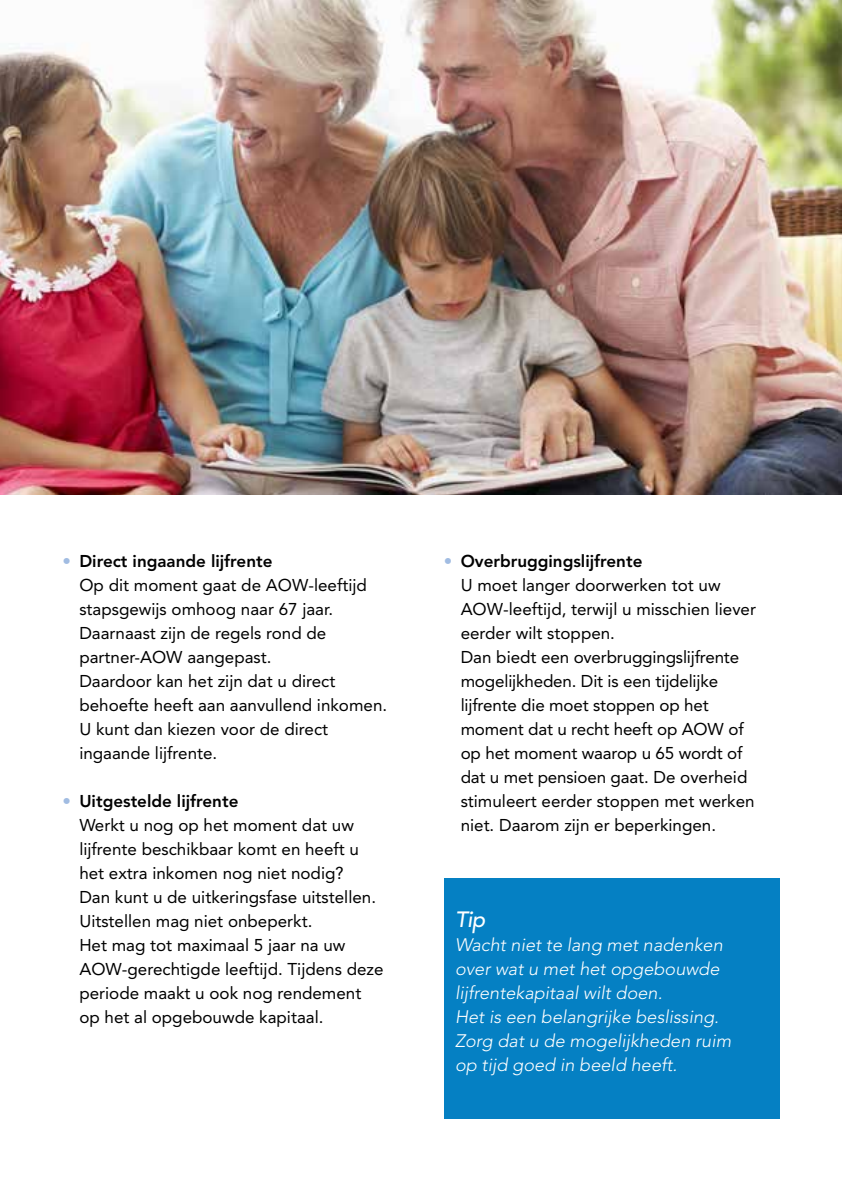
<style>
.page{position:relative;width:842px;height:1191px;background:#fff}
.page>*{position:absolute;margin:0;border:0;box-sizing:border-box;transform-origin:0 0}
.t1{font:italic 500 22px "Avenir LT Std";color:#fff}
.t2{font:italic 300 18px/24px "Avenir LT Std";color:#fff}
.t3{font:17px/24px "Avenir LT Std";color:#000}
.s1{font-weight:800;color:#a1bce2}
.s2{font-weight:800}
</style>
<div class="page">
<div style="left:444px;top:878px;width:336px;height:240px;background:#0580c3"></div>
<img style="left:0;top:0;width:842px;height:494px">
<p class="t3" style="left:79px;top:549px;width:309px;text-indent:-17px"><span class="s1">•</span> <span class="s2">Direct ingaande lijfrente<br></span>Op dit moment gaat de AOW-leeftijd stapsgewijs omhoog naar 67 jaar.<br>Daarnaast zijn de regels rond de partner-AOW aangepast.<br>Daardoor kan het zijn dat u direct behoefte heeft aan aanvullend inkomen.<br>U kunt dan kiezen voor de direct ingaande lijfrente.</p>
<p class="t3" style="left:79px;top:789px;width:306px;text-indent:-17px"><span class="s1">•</span> <span class="s2">Uitgestelde lijfrente<br></span>Werkt u nog op het moment dat uw lijfrente beschikbaar komt en heeft u het extra inkomen nog niet nodig?<br>Dan kunt u de uitkeringsfase uitstellen.<br>Uitstellen mag niet onbeperkt.<br>Het mag tot maximaal 5 jaar na uw AOW-gerechtigde leeftijd. Tijdens deze periode maakt u ook nog rendement op het al opgebouwde kapitaal.</p>
<p class="t3" style="left:461px;top:549px;width:297px;text-indent:-17px"><span class="s1">•</span> <span class="s2">Overbruggingslijfrente<br></span>U moet langer doorwerken tot uw AOW-leeftijd, terwijl u misschien liever eerder wilt stoppen.<br>Dan biedt een overbruggingslijfrente mogelijkheden. Dit is een tijdelijke lijfrente die moet stoppen op het moment dat u recht heeft op AOW of op het moment waarop u 65 wordt of dat u met pensioen gaat. De overheid stimuleert eerder stoppen met werken niet. Daarom zijn er beperkingen.</p>
<p class="t1" style="left:455px;top:906px;width:32px">Tip</p>
<p class="t2" style="left:455px;top:932px;width:278px">Wacht niet te lang met nadenken over wat u met het opgebouwde lijfrentekapitaal wilt doen.<br>Het is een belangrijke beslissing.<br>Zorg dat u de mogelijkheden ruim op tijd goed in beeld heeft.</p>
</div>
